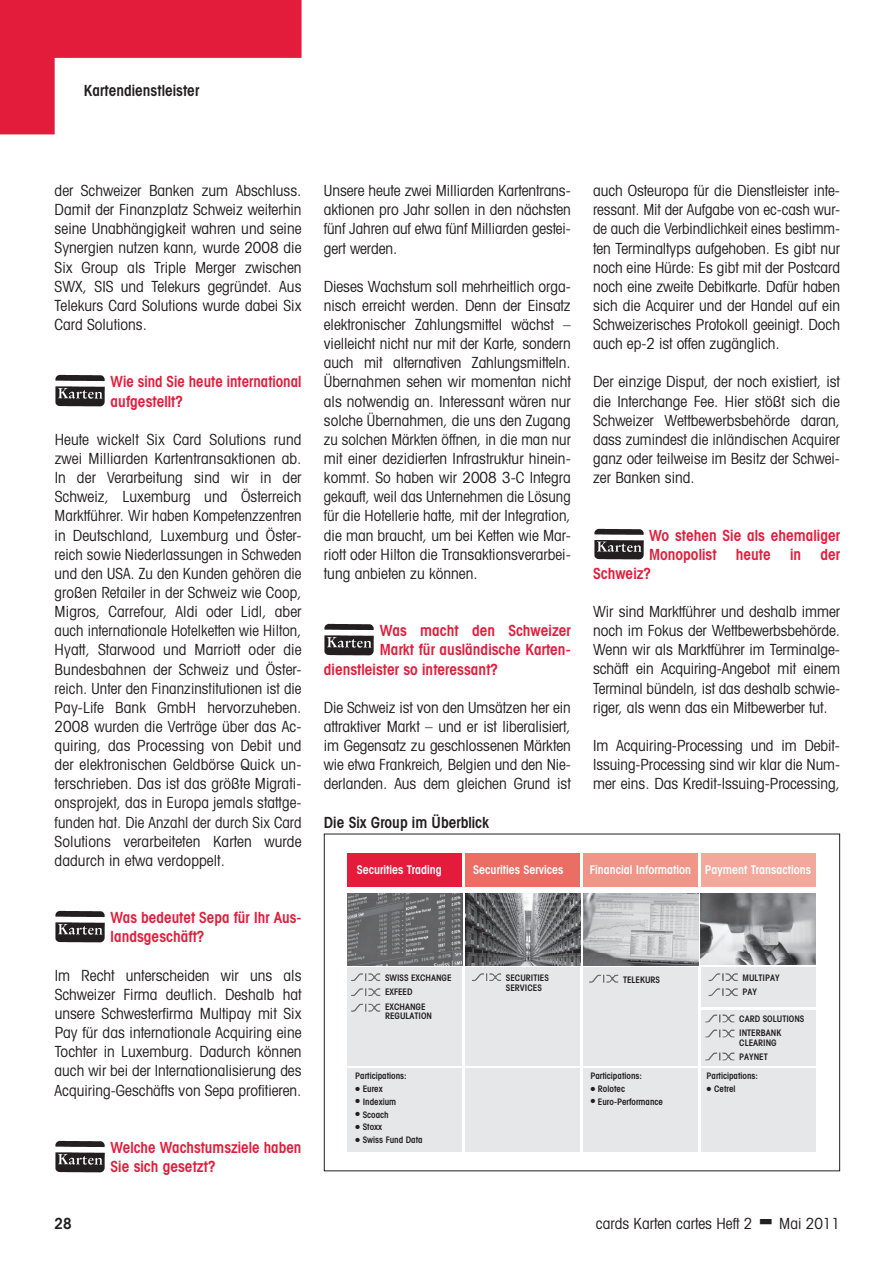
<style>
.page{position:relative;width:878px;height:1273px;background:#fff}
.page>*{position:absolute;margin:0;border:0;box-sizing:border-box;transform-origin:0 0}
.t1{font:condensed 15.3px/19.2px "Avant Garde";color:#231f20;text-align:justify}
.t2{font:600 condensed 15.3px/19.2px "Avant Garde";color:#e41c3b}
.t3{font:600 condensed 15.3px "Avant Garde";color:#231f20}
.t4{font:600 condensed 12px "Avant Garde";color:#fff}
.t5{font:600 condensed 9px/12.8px "Avant Garde";color:#231f20}
</style>
<div class="page">
<img style="left:55px;top:375px;width:50px;height:32px">
<img style="left:55px;top:911px;width:50px;height:32px">
<img style="left:55px;top:1140px;width:50px;height:32px">
<img style="left:324px;top:624px;width:50px;height:32px">
<img style="left:594px;top:528px;width:49px;height:32px">
<div style="left:347px;top:853px;width:114px;height:34px;background:#e41c3b"></div>
<div style="left:465px;top:853px;width:114px;height:34px;background:#eb6e64"></div>
<div style="left:583px;top:853px;width:115px;height:34px;background:#f09588"></div>
<div style="left:700px;top:853px;width:115px;height:34px;background:#f3a89b"></div>
<img style="left:700px;top:893px;width:115px;height:72px">
<img style="left:347px;top:893px;width:114px;height:72px">
<img style="left:465px;top:893px;width:115px;height:72px">
<img style="left:583px;top:893px;width:115px;height:72px">
<div style="left:700px;top:968px;width:115px;height:39px;background:#e6e7e9"></div>
<div style="left:465px;top:968px;width:114px;height:98px;background:#e6e7e9"></div>
<div style="left:583px;top:968px;width:114px;height:98px;background:#e6e7e9"></div>
<div style="left:347px;top:968px;width:114px;height:98px;background:#e6e7e9"></div>
<div style="left:700px;top:1010px;width:115px;height:56px;background:#e6e7e9"></div>
<div style="left:347px;top:1068px;width:114px;height:83px;background:#e6e7e9"></div>
<div style="left:465px;top:1068px;width:114px;height:83px;background:#e6e7e9"></div>
<div style="left:583px;top:1068px;width:114px;height:83px;background:#e6e7e9"></div>
<div style="left:700px;top:1068px;width:115px;height:83px;background:#e6e7e9"></div>
<img style="left:351px;top:973px;width:29px;height:8px">
<img style="left:351px;top:988px;width:29px;height:8px">
<img style="left:351px;top:1003px;width:29px;height:9px">
<img style="left:472px;top:973px;width:29px;height:8px">
<img style="left:589px;top:974px;width:29px;height:9px">
<img style="left:708px;top:973px;width:29px;height:8px">
<img style="left:708px;top:988px;width:29px;height:8px">
<img style="left:705px;top:1014px;width:29px;height:8px">
<img style="left:705px;top:1029px;width:29px;height:8px">
<img style="left:705px;top:1052px;width:29px;height:8px">
<svg style="left:0;top:0;width:301px;height:134px"></svg>
<p class="t3" style="left:84px;top:81px;width:117px">Kartendienstleister</p>
<p class="t1" style="left:55px;top:181px;width:248px">der Schweizer Banken zum Abschluss.<br>Damit der Finanzplatz Schweiz weiterhin seine Unabhängigkeit wahren und seine Synergien nutzen kann, wurde 2008 die Six Group als Triple Merger zwischen SWX, SIS und Telekurs gegründet. Aus Telekurs Card Solutions wurde dabei Six Card Solutions.</p>
<p class="t2" style="left:110px;top:372px;width:192px">Wie sind Sie heute international aufgestellt?</p>
<p class="t1" style="left:55px;top:429px;width:248px">Heute wickelt Six Card Solutions rund zwei Milliarden Kartentransaktionen ab.<br>In der Verarbeitung sind wir in der Schweiz, Luxemburg und Österreich Marktführer. Wir haben Kompetenzzentren in Deutschland, Luxemburg und Öster&shy;reich sowie Niederlassungen in Schweden und den USA. Zu den Kunden gehören die großen Retailer in der Schweiz wie Coop, Migros, Carrefour, Aldi oder Lidl, aber auch internationale Hotelketten wie Hilton, Hyatt, Starwood und Marriott oder die Bundesbahnen der Schweiz und Öster&shy;reich. Unter den Finanzinstitutionen ist die Pay-Life Bank GmbH hervorzuheben.<br>2008 wurden die Verträge über das Ac&shy;quiring, das Processing von Debit und der elektronischen Geldbörse Quick un&shy;terschrieben. Das ist das größte Migrati&shy;onsprojekt, das in Europa jemals stattge&shy;funden hat. Die Anzahl der durch Six Card Solutions verarbeiteten Karten wurde dadurch in etwa verdoppelt.</p>
<p class="t2" style="left:110px;top:908px;width:192px">Was bedeutet Sepa für Ihr Aus&shy;landsgeschäft?</p>
<p class="t1" style="left:55px;top:965px;width:248px">Im Recht unterscheiden wir uns als Schweizer Firma deutlich. Deshalb hat unsere Schwesterfirma Multipay mit Six Pay für das internationale Acquiring eine Tochter in Luxemburg. Dadurch können auch wir bei der Internationalisierung des Acquiring-Geschäfts von Sepa profitieren.</p>
<p class="t2" style="left:110px;top:1137px;width:192px">Welche Wachstumsziele haben<br>Sie sich gesetzt?</p>
<p class="t1" style="left:324px;top:181px;width:248px">Unsere heute zwei Milliarden Kartentrans&shy;aktionen pro Jahr sollen in den nächsten fünf Jahren auf etwa fünf Milliarden gestei&shy;gert werden.</p>
<p class="t1" style="left:324px;top:276px;width:248px">Dieses Wachstum soll mehrheitlich orga&shy;nisch erreicht werden. Denn der Einsatz elektronischer Zahlungsmittel wächst – vielleicht nicht nur mit der Karte, sondern auch mit alternativen Zahlungsmitteln.<br>Übernahmen sehen wir momentan nicht als notwendig an. Interessant wären nur solche Übernahmen, die uns den Zugang zu solchen Märkten öffnen, in die man nur mit einer dezidierten Infrastruktur hinein&shy;kommt. So haben wir 2008 3-C Integra gekauft, weil das Unternehmen die Lösung für die Hotellerie hatte, mit der Integration, die man braucht, um bei Ketten wie Mar&shy;riott oder Hilton die Transaktionsverarbei&shy;tung anbieten zu können.</p>
<p class="t2" style="left:379px;top:621px;width:192px">Was macht den Schweizer</p>
<p class="t2" style="left:379px;top:640px;width:192px">Markt für ausländische Karten-</p>
<p class="t2" style="left:324px;top:659px;width:176px">dienstleister so interessant?</p>
<p class="t1" style="left:324px;top:697px;width:248px">Die Schweiz ist von den Umsätzen her ein attraktiver Markt – und er ist liberalisiert, im Gegensatz zu geschlossenen Märkten wie etwa Frankreich, Belgien und den Nie&shy;derlanden. Aus dem gleichen Grund ist</p>
<p class="t3" style="left:324px;top:813px;width:166px">Die Six Group im Überblick</p>
<p class="t1" style="left:592px;top:181px;width:248px">auch Osteuropa für die Dienstleister inte&shy;ressant. Mit der Aufgabe von ec-cash wur&shy;de auch die Verbindlichkeit eines bestimm&shy;ten Terminaltyps aufgehoben. Es gibt nur noch eine Hürde: Es gibt mit der Postcard noch eine zweite Debitkarte. Dafür haben sich die Acquirer und der Handel auf ein Schweizerisches Protokoll geeinigt. Doch auch ep-2 ist offen zugänglich.</p>
<p class="t1" style="left:592px;top:372px;width:248px">Der einzige Disput, der noch existiert, ist die Interchange Fee. Hier stößt sich die Schweizer Wettbewerbsbehörde daran, dass zumindest die inländischen Acquirer ganz oder teilweise im Besitz der Schwei&shy;zer Banken sind.</p>
<p class="t2" style="left:648px;top:525px;width:192px">Wo stehen Sie als ehemaliger</p>
<p class="t2" style="left:648px;top:544px;width:192px">Monopolist heute in der</p>
<p class="t2" style="left:592px;top:563px;width:60px">Schweiz?</p>
<p class="t1" style="left:592px;top:602px;width:248px">Wir sind Marktführer und deshalb immer noch im Fokus der Wettbewerbsbehörde.<br>Wenn wir als Marktführer im Terminalge&shy;schäft ein Acquiring-Angebot mit einem Terminal bündeln, ist das deshalb schwie&shy;riger, als wenn das ein Mitbewerber tut.</p>
<p class="t1" style="left:592px;top:736px;width:248px">Im Acquiring-Processing und im Debit-Issuing-Processing sind wir klar die Num&shy;mer eins. Das Kredit-Issuing-Processing,</p>
<p class="t4" style="left:356px;top:863px;width:86px">Securities Trading</p>
<p class="t4" style="left:473px;top:863px;width:91px">Securities Services</p>
<p class="t4" style="left:589px;top:863px;width:223px">Financial Information Payment Transactions</p>
<p class="t5" style="left:385px;top:970px;width:68px;line-height:14.2px">SWISS EXCHANGE<br>EXFEED<br>EXCHANGE</p>
<p class="t5" style="left:385px;top:1009px;width:48px">REGULATION</p>
<p class="t5" style="left:505px;top:973px;width:45px;line-height:9.8px">SECURITIES<br>SERVICES</p>
<p class="t5" style="left:622px;top:973px;width:38px">TELEKURS</p>
<p class="t5" style="left:742px;top:970px;width:38px;line-height:14.2px">MULTIPAY<br>PAY</p>
<p class="t5" style="left:738px;top:1012px;width:66px;line-height:14.2px">CARD SOLUTIONS<br>INTERBANK</p>
<p class="t5" style="left:738px;top:1036px;width:39px;line-height:14.2px">CLEARING<br>PAYNET</p>
<p class="t5" style="left:362px;top:1069px;width:61px;text-indent:-8px">Participations:<br>Eurex<br>Indexium<br>Scoach<br>Stoxx<br>Swiss Fund Data</p>
<p class="t5" style="left:597px;top:1069px;width:67px;text-indent:-8px">Participations:<br>Rolotec<br>Euro-Performance</p>
<p class="t5" style="left:713px;top:1069px;width:45px;text-indent:-8px">Participations:<br>Cetrel</p>
<p class="t3" style="left:55px;top:1214px;width:19px">28</p>
<p class="t1" style="left:595px;top:1214px;width:158px">cards Karten cartes Heft 2</p>
<p class="t1" style="left:778px;top:1214px;width:62px">Mai 2011</p>
</div>
